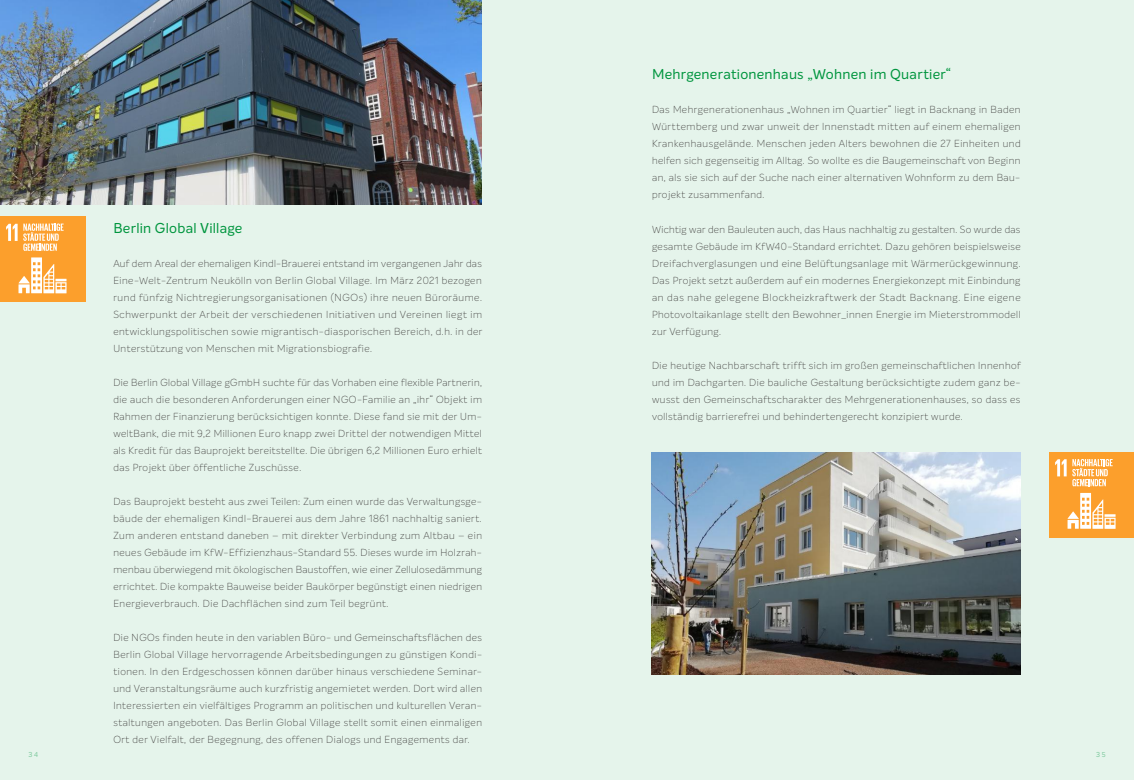
<style>
.page{position:relative;width:1134px;height:780px;background:#e5f4eb}
.page>*{position:absolute;margin:0;border:0;box-sizing:border-box;transform-origin:0 0}
.t1{font:14px "Intelo";letter-spacing:.015em;color:#00953e}
.t2{font:100 10px/17px "Intelo";letter-spacing:.05em;color:#3b3a39;text-align:justify}
.t3{font:7px "Intelo";color:#7fca9f}
</style>
<div class="page">
<div style="left:0;top:217px;width:85px;height:85px;background:#fc9f2c"></div>
<svg style="left:6px;top:223px;width:58px;height:28px"></svg>
<svg style="left:19px;top:257px;width:48px;height:36px"></svg>
<div style="left:1049px;top:452px;width:85px;height:85px;background:#fc9f2c"></div>
<svg style="left:1055px;top:459px;width:58px;height:27px"></svg>
<svg style="left:1067px;top:493px;width:48px;height:36px"></svg>
<img style="left:0;top:0;width:482px;height:204px">
<img style="left:652px;top:452px;width:369px;height:222px">
<h1 class="t1" style="left:113px;top:219px;width:131px">Berlin Global Village</h1>
<p class="t2" style="left:113px;top:254px;width:370px">Auf dem Areal der ehemaligen Kindl-Brauerei entstand im vergangenen Jahr das Eine-Welt-Zentrum Neukölln von Berlin Global Village. Im März 2021 bezogen rund fünfzig Nichtregierungsorganisationen (NGOs) ihre neuen Büroräume.<br>Schwerpunkt der Arbeit der verschiedenen Initiativen und Vereinen liegt im entwicklungspolitischen sowie migrantisch-diasporischen Bereich, d.h. in der Unterstützung von Menschen mit Migrationsbiografie.</p>
<p class="t2" style="left:113px;top:373px;width:370px">Die Berlin Global Village gGmbH suchte für das Vorhaben eine flexible Partnerin, die auch die besonderen Anforderungen einer NGO-Familie an „ihr“ Objekt im Rahmen der Finanzierung berücksichtigen konnte. Diese fand sie mit der Um&shy;weltBank, die mit 9,2 Millionen Euro knapp zwei Drittel der notwendigen Mittel als Kredit für das Bauprojekt bereitstellte. Die übrigen 6,2 Millionen Euro erhielt das Projekt über öffentliche Zuschüsse.</p>
<p class="t2" style="left:113px;top:492px;width:370px">Das Bauprojekt besteht aus zwei Teilen: Zum einen wurde das Verwaltungsge&shy;bäude der ehemaligen Kindl-Brauerei aus dem Jahre 1861 nachhaltig saniert.<br>Zum anderen entstand daneben – mit direkter Verbindung zum Altbau – ein neues Gebäude im KfW-Effizienzhaus-Standard 55. Dieses wurde im Holzrah&shy;menbau überwiegend mit ökologischen Baustoffen, wie einer Zellulosedämmung errichtet. Die kompakte Bauweise beider Baukörper begünstigt einen niedrigen Energieverbrauch. Die Dachflächen sind zum Teil begrünt.</p>
<p class="t2" style="left:113px;top:628px;width:370px">Die NGOs finden heute in den variablen Büro- und Gemeinschaftsflächen des Berlin Global Village hervorragende Arbeitsbedingungen zu günstigen Kondi&shy;tionen. In den Erdgeschossen können darüber hinaus verschiedene Seminar&shy;und Veranstaltungsräume auch kurzfristig angemietet werden. Dort wird allen Interessierten ein vielfältiges Programm an politischen und kulturellen Veran&shy;staltungen angeboten. Das Berlin Global Village stellt somit einen einmaligen Ort der Vielfalt, der Begegnung, des offenen Dialogs und Engagements dar.</p>
<h1 class="t1" style="left:652px;top:66px;width:301px">Mehrgenerationenhaus „Wohnen im Quartier“</h1>
<p class="t2" style="left:652px;top:101px;width:370px">Das Mehrgenerationenhaus „Wohnen im Quartier“ liegt in Backnang in Baden Württemberg und zwar unweit der Innenstadt mitten auf einem ehemaligen Krankenhausgelände. Menschen jeden Alters bewohnen die 27 Einheiten und helfen sich gegenseitig im Alltag. So wollte es die Baugemeinschaft von Beginn an, als sie sich auf der Suche nach einer alternativen Wohnform zu dem Bau&shy;projekt zusammenfand.</p>
<p class="t2" style="left:652px;top:220px;width:370px">Wichtig war den Bauleuten auch, das Haus nachhaltig zu gestalten. So wurde das gesamte Gebäude im KfW40-Standard errichtet. Dazu gehören beispielsweise Dreifachverglasungen und eine Belüftungsanlage mit Wärmerückgewinnung.<br>Das Projekt setzt außerdem auf ein modernes Energiekonzept mit Einbindung an das nahe gelegene Blockheizkraftwerk der Stadt Backnang. Eine eigene Photovoltaikanlage stellt den Bewohner_innen Energie im Mieterstrommodell zur Verfügung.</p>
<p class="t2" style="left:652px;top:356px;width:370px">Die heutige Nachbarschaft trifft sich im großen gemeinschaftlichen Innenhof und im Dachgarten. Die bauliche Gestaltung berücksichtigte zudem ganz be&shy;wusst den Gemeinschaftscharakter des Mehrgenerationenhauses, so dass es vollständig barrierefrei und behindertengerecht konzipiert wurde.</p>
<p class="t3" style="left:28px;top:750px;width:11px">34</p>
<p class="t3" style="left:1096px;top:750px;width:11px">35</p>
</div>
